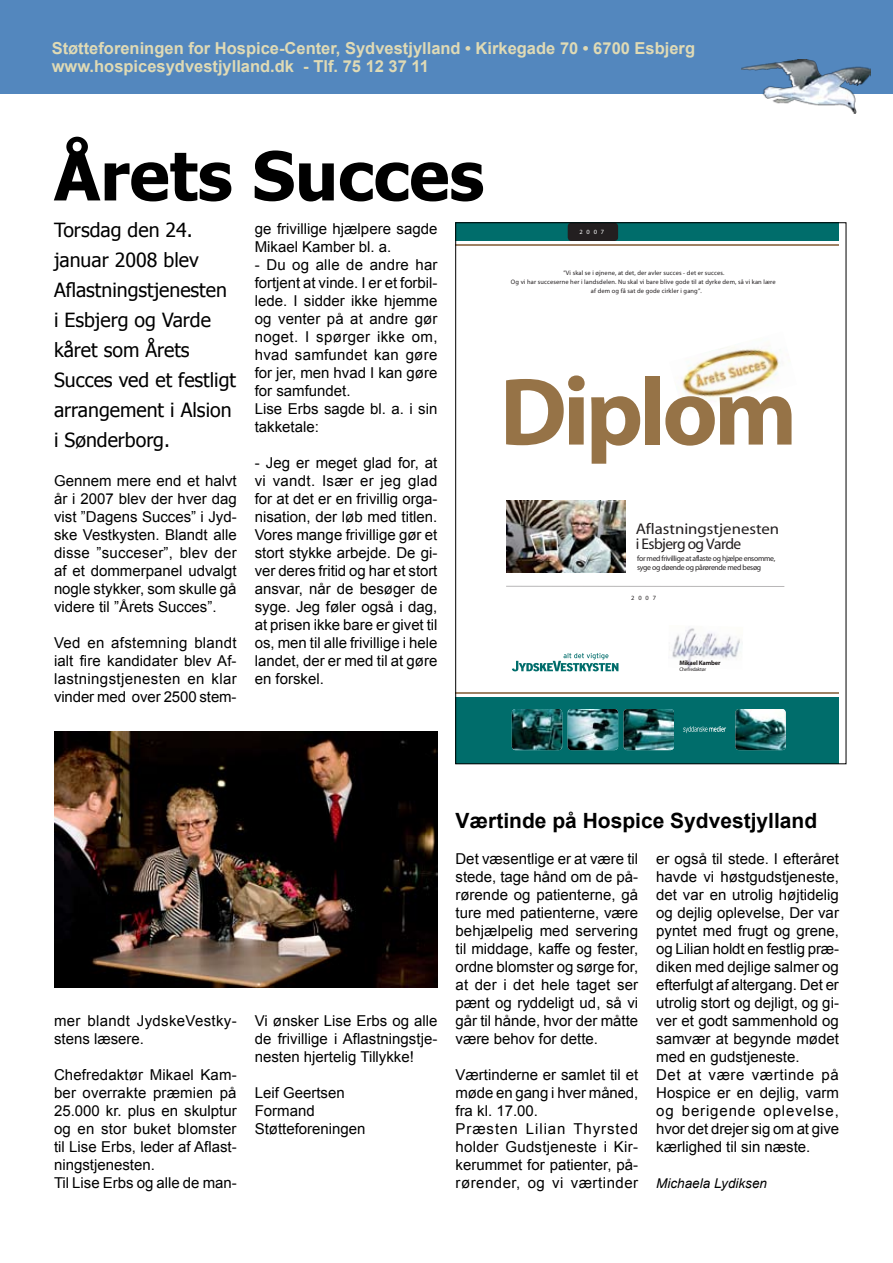
<style>
.page{position:relative;width:893px;height:1263px;background:#fff}
.page>*{position:absolute;margin:0;border:0;box-sizing:border-box;transform-origin:0 0}
.t1{font:700 96.6px "Myriad";letter-spacing:-.04em;color:#967347}
.t2{font:700 67.5px "Tahoma";color:#000}
.t3{font:700 21px "Arial";color:#000}
.t4{font:19.5px/30px "Tahoma";color:#000}
.t5{font:700 16.5px/18px "Arial";color:#dfdab5}
.t6{font:15.45px/15.6px "Myriad";color:#231f20;scale:1.09 1}
.t7{font:15px/18px "Arial";color:#000}
.t8{font:15px/18px "Arial";letter-spacing:.02em;color:#000}
.t9{font:italic 13.5px "Arial";color:#000}
.t10{font:7.8px/9.3px "Myriad";letter-spacing:-.04em;color:#231f20}
.t11{font:6.45px "Myriad";letter-spacing:.02em;color:#231f20}
.t12{font:700 6.45px "Myriad";letter-spacing:-.025em;color:#231f20}
.t13{font:6.45px "Myriad";color:#fff}
.t14{font:5.1px "Myriad";letter-spacing:-.025em;color:#231f20}
</style>
<div class="page">
<div style="left:0;top:0;width:893px;height:94px;background:#5387be"></div>
<img style="left:741px;top:59px;width:129px;height:54px">
<img style="left:682px;top:347px;width:108px;height:62px">
<div style="left:456px;top:223px;width:383px;height:18px;background:#006d6b"></div>
<hr style="left:456px;top:244px;width:383px;height:2px;background:#9e8164">
<hr style="left:506px;top:586px;width:278px;height:1px;background:#231f20">
<img style="left:672px;top:628px;width:68px;height:40px">
<div style="left:456px;top:697px;width:383px;height:67px;background:#006d6b"></div>
<img style="left:512px;top:709px;width:50px;height:41px">
<img style="left:568px;top:709px;width:50px;height:41px">
<img style="left:624px;top:709px;width:50px;height:41px">
<svg style="left:683px;top:726px;width:43px;height:7px"></svg>
<img style="left:735px;top:709px;width:51px;height:41px">
<svg style="left:512px;top:653px;width:106px;height:18px"></svg>
<hr style="left:456px;top:692px;width:383px;height:2px;background:#9e8164">
<div style="left:568px;top:223px;width:50px;height:18px;background:#231f20;border-radius:4px"></div>
<img style="left:506px;top:500px;width:119px;height:73px">
<img style="left:54px;top:732px;width:383px;height:255px">
<p class="t5" style="left:52px;top:40px;width:645px">Støtteforeningen for Hospice-Center, Sydvestjylland • Kirkegade 70 • 6700 Esbjerg www.hospicesydvestjylland.dk - Tlf. 75 12 37 11</p>
<h2 class="t2" style="left:54px;top:129px;width:432px">Årets Succes</h2>
<h3 class="t4" style="left:54px;top:214px;width:184px">Torsdag den 24. januar 2008 blev<br>Aflastningstjenesten i Esbjerg og Varde kåret som Årets<br>Succes ved et festligt arrangement i Alsion i Sønderborg.</h3>
<p class="t7" style="left:54px;top:472px;width:184px;text-align:justify">Gennem mere end et halvt år i 2007 blev der hver dag vist ”Dagens Succes” i Jyd&shy;ske Vestkysten. Blandt alle disse ”succeser”, blev der af et dommerpanel udvalgt nogle stykker, som skulle gå videre til ”Årets Succes”.</p>
<p class="t7" style="left:54px;top:634px;width:184px;text-align:justify">Ved en afstemning blandt ialt fire kandidater blev Af&shy;lastningstjenesten en klar vinder med over 2500 stem-</p>
<p class="t7" style="left:255px;top:220px;width:184px">ge frivillige hjælpere sagde<br>Mikael Kamber bl. a.</p>
<p class="t7" style="left:255px;top:256px;width:184px">- Du og alle de andre har fortjent at vinde. I er et forbil&shy;lede. I sidder ikke hjemme og venter på at andre gør noget. I spørger ikke om, hvad samfundet kan gøre for jer, men hvad I kan gøre for samfundet.<br>Lise Erbs sagde bl. a. i sin takketale:</p>
<p class="t7" style="left:255px;top:454px;width:184px;text-align:justify">- Jeg er meget glad for, at vi vandt. Især er jeg glad for at det er en frivillig orga&shy;nisation, der løb med titlen.<br>Vores mange frivillige gør et stort stykke arbejde. De gi&shy;ver deres fritid og har et stort ansvar, når de besøger de syge. Jeg føler også i dag, at prisen ikke bare er givet til os, men til alle frivillige i hele landet, der er med til at gøre en forskel.</p>
<p class="t13" style="left:579px;top:229px;width:26px">2007</p>
<p class="t11" style="left:563px;top:270px;width:163px">”Vi skal se i øjnene, at det, der avler succes - det er succes.</p>
<p class="t11" style="left:511px;top:279px;width:266px">Og vi har succeserne her i landsdelen. Nu skal vi bare blive gode til at dyrke dem, så vi kan lære</p>
<p class="t11" style="left:591px;top:288px;width:112px">af dem og få sat de gode cirkler i gang”.</p>
<h1 class="t1" style="left:500px;top:362px;width:299px">Diplom</h1>
<p class="t6" style="left:636px;top:521px;width:133px">Aflastningstjenesten i Esbjerg og Varde</p>
<p class="t10" style="left:637px;top:554px;width:140px">for med frivillige at aflaste og hjælpe ensomme, syge og døende og pårørende med besøg</p>
<p class="t11" style="left:631px;top:594px;width:26px">2007</p>
<p class="t12" style="left:679px;top:659px;width:43px">Mikael Kamber</p>
<p class="t14" style="left:679px;top:667px;width:28px">Chefredaktør</p>
<p class="t8" style="left:54px;top:1012px;width:184px">mer blandt JydskeVestky&shy;stens læsere.</p>
<p class="t7" style="left:54px;top:1066px;width:184px">Chefredaktør Mikael Kam&shy;ber overrakte præmien på<br>25.000 kr. plus en skulptur og en stor buket blomster til Lise Erbs, leder af Aflast&shy;ningstjenesten.<br>Til Lise Erbs og alle de man-</p>
<p class="t7" style="left:255px;top:1012px;width:184px;text-align:justify">Vi ønsker Lise Erbs og alle de frivillige i Aflastningstje&shy;nesten hjertelig Tillykke!</p>
<p class="t7" style="left:255px;top:1084px;width:112px">Leif Geertsen<br>Formand<br>Støtteforeningen</p>
<h3 class="t3" style="left:455px;top:807px;width:363px">Værtinde på Hospice Sydvestjylland</h3>
<p class="t7" style="left:455px;top:850px;width:184px;text-align:justify">Det væsentlige er at være til stede, tage hånd om de på&shy;rørende og patienterne, gå ture med patienterne, være behjælpelig med servering til middage, kaffe og fester, ordne blomster og sørge for, at der i det hele taget ser pænt og ryddeligt ud, så vi går til hånde, hvor der måtte være behov for dette.</p>
<p class="t7" style="left:455px;top:1066px;width:184px">Værtinderne er samlet til et møde en gang i hver måned, fra kl. 17.00.<br>Præsten Lilian Thyrsted holder Gudstjeneste i Kir&shy;kerummet for patienter, på&shy;rørender, og vi værtinder</p>
<p class="t7" style="left:656px;top:850px;width:184px">er også til stede. I efteråret havde vi høstgudstjeneste, det var en utrolig højtidelig og dejlig oplevelse, Der var pyntet med frugt og grene, og Lilian holdt en festlig præ&shy;diken med dejlige salmer og efterfulgt af altergang. Det er utrolig stort og dejligt, og gi&shy;ver et godt sammenhold og samvær at begynde mødet med en gudstjeneste.<br>Det at være værtinde på<br>Hospice er en dejlig, varm og berigende oplevelse, hvor det drejer sig om at give kærlighed til sin næste.</p>
<p class="t9" style="left:656px;top:1175px;width:112px">Michaela Lydiksen</p>
</div>
